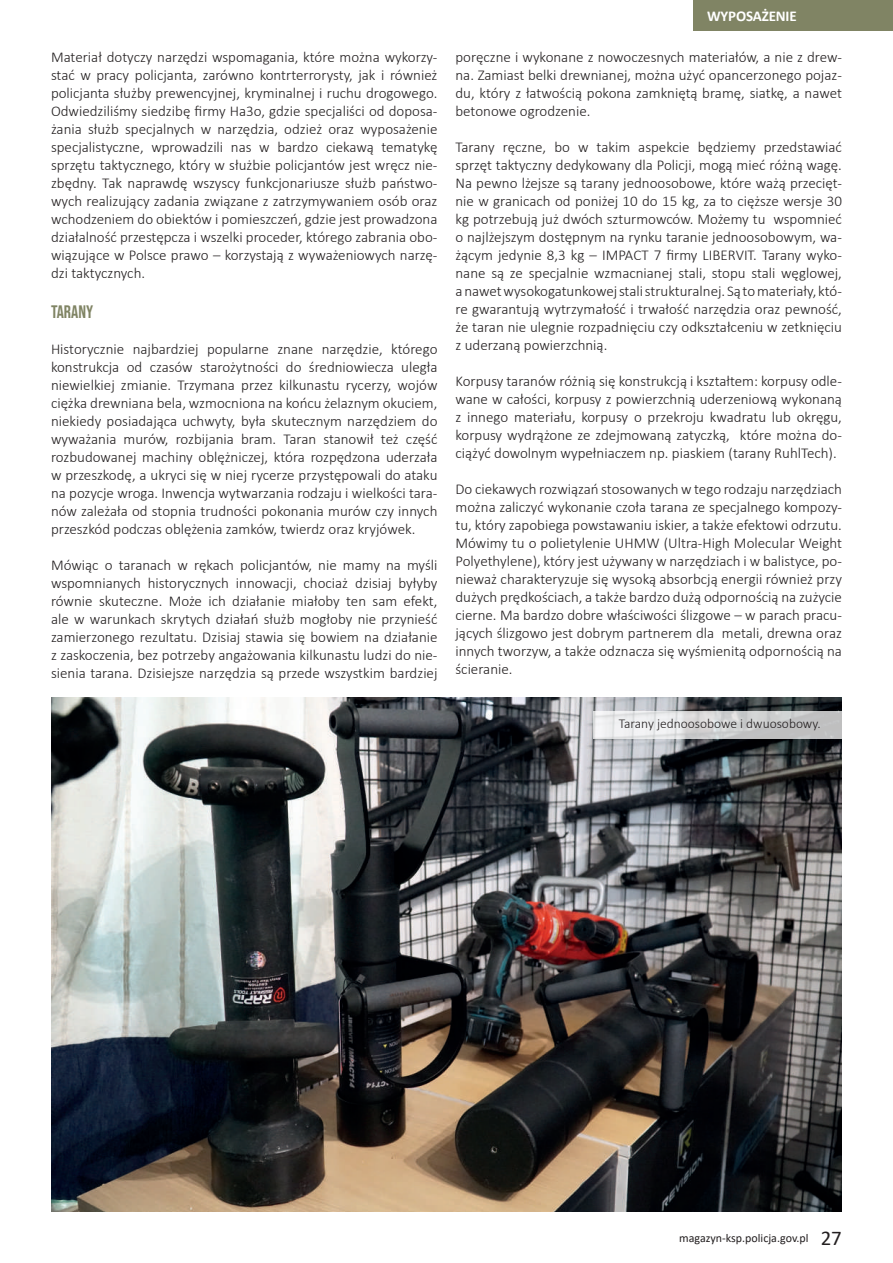
<style>
.page{position:relative;width:893px;height:1263px;background:#fff}
.page>*{position:absolute;margin:0;border:0;box-sizing:border-box;transform-origin:0 0}
.t1{font:18px "Bebas Neue";color:#808464}
.t2{font:300 15px/18px "Calibri";color:#231f20;text-align:justify}
.t3{font:700 15px "Calibri";letter-spacing:-.01em;color:#fff}
.t4{font:300 13.5px "Calibri";color:#231f20}
.t5{font:12px "Calibri";color:#231f20}
.s1{font-size:21px}
</style>
<div class="page">
<img style="left:51px;top:697px;width:791px;height:515px">
<svg style="left:593px;top:711px;width:249px;height:28px"></svg>
<div style="left:694px;top:0;width:199px;height:31px;background:#808464"></div>
<p class="t2" style="left:51px;top:48px;width:388px">Materiał dotyczy narzędzi wspomagania, które można wykorzy&shy;stać w pracy policjanta, zarówno kontrterrorysty, jak i również policjanta służby prewencyjnej, kryminalnej i ruchu drogowego.<br>Odwiedziliśmy siedzibę firmy Ha3o, gdzie specjaliści od doposa&shy;żania służb specjalnych w narzędzia, odzież oraz wyposażenie specjalistyczne, wprowadzili nas w bardzo ciekawą tematykę sprzętu taktycznego, który w służbie policjantów jest wręcz nie&shy;zbędny. Tak naprawdę wszyscy funkcjonariusze służb państwo&shy;wych realizujący zadania związane z zatrzymywaniem osób oraz wchodzeniem do obiektów i pomieszczeń, gdzie jest prowadzona działalność przestępcza i wszelki proceder, którego zabrania obo&shy;wiązujące w Polsce prawo – korzystają z wyważeniowych narzę&shy;dzi taktycznych.</p>
<p class="t1" style="left:51px;top:301px;width:44px">TARANY</p>
<p class="t2" style="left:51px;top:340px;width:388px">Historycznie najbardziej popularne znane narzędzie, którego konstrukcja od czasów starożytności do średniowiecza uległa niewielkiej zmianie. Trzymana przez kilkunastu rycerzy, wojów ciężka drewniana bela, wzmocniona na końcu żelaznym okuciem, niekiedy posiadająca uchwyty, była skutecznym narzędziem do wyważania murów, rozbijania bram. Taran stanowił też część rozbudowanej machiny oblężniczej, która rozpędzona uderzała w przeszkodę, a ukryci się w niej rycerze przystępowali do ataku na pozycje wroga. Inwencja wytwarzania rodzaju i wielkości tara&shy;nów zależała od stopnia trudności pokonania murów czy innych przeszkód podczas oblężenia zamków, twierdz oraz kryjówek.</p>
<p class="t2" style="left:51px;top:556px;width:388px">Mówiąc o taranach w rękach policjantów, nie mamy na myśli wspomnianych historycznych innowacji, chociaż dzisiaj byłyby równie skuteczne. Może ich działanie miałoby ten sam efekt, ale w warunkach skrytych działań służb mogłoby nie przynieść zamierzonego rezultatu. Dzisiaj stawia się bowiem na działanie z zaskoczenia, bez potrzeby angażowania kilkunastu ludzi do nie&shy;sienia tarana. Dzisiejsze narzędzia są przede wszystkim bardziej</p>
<p class="t3" style="left:707px;top:5px;width:91px">WYPOSAŻENIE</p>
<p class="t2" style="left:455px;top:48px;width:388px">poręczne i wykonane z nowoczesnych materiałów, a nie z drew&shy;na. Zamiast belki drewnianej, można użyć opancerzonego pojaz&shy;du, który z łatwością pokona zamkniętą bramę, siatkę, a nawet betonowe ogrodzenie.</p>
<p class="t2" style="left:455px;top:138px;width:388px">Tarany ręczne, bo w takim aspekcie będziemy przedstawiać sprzęt taktyczny dedykowany dla Policji, mogą mieć różną wagę.<br>Na pewno lżejsze są tarany jednoosobowe, które ważą przecięt&shy;nie w granicach od poniżej 10 do 15 kg, za to cięższe wersje 30 kg potrzebują już dwóch szturmowców. Możemy tu wspomnieć o najlżejszym dostępnym na rynku taranie jednoosobowym, wa&shy;żącym jedynie 8,3 kg – IMPACT 7 firmy LIBERVIT. Tarany wyko&shy;nane są ze specjalnie wzmacnianej stali, stopu stali węglowej, a nawet wysokogatunkowej stali strukturalnej. Są to materiały, któ&shy;re gwarantują wytrzymałość i trwałość narzędzia oraz pewność, że taran nie ulegnie rozpadnięciu czy odkształceniu w zetknięciu z uderzaną powierzchnią.</p>
<p class="t2" style="left:455px;top:372px;width:388px">Korpusy taranów różnią się konstrukcją i kształtem: korpusy odle&shy;wane w całości, korpusy z powierzchnią uderzeniową wykonaną z innego materiału, korpusy o przekroju kwadratu lub okręgu, korpusy wydrążone ze zdejmowaną zatyczką, które można do&shy;ciążyć dowolnym wypełniaczem np. piaskiem (tarany RuhlTech).</p>
<p class="t2" style="left:455px;top:480px;width:388px">Do ciekawych rozwiązań stosowanych w tego rodzaju narzędziach można zaliczyć wykonanie czoła tarana ze specjalnego kompozy&shy;tu, który zapobiega powstawaniu iskier, a także efektowi odrzutu.<br>Mówimy tu o polietylenie UHMW (Ultra-High Molecular Weight Polyethylene), który jest używany w narzędziach i w balistyce, po&shy;nieważ charakteryzuje się wysoką absorbcją energii również przy dużych prędkościach, a także bardzo dużą odpornością na zużycie cierne. Ma bardzo dobre właściwości ślizgowe – w parach pracu&shy;jących ślizgowo jest dobrym partnerem dla metali, drewna oraz innych tworzyw, a także odznacza się wyśmienitą odpornością na ścieranie.</p>
<p class="t4" style="left:619px;top:715px;width:204px">Tarany jednoosobowe i dwuosobowy.</p>
<p class="t5" style="left:679px;top:1229px;width:164px">magazyn-ksp.policja.gov.pl <span class="s1">27</span></p>
</div>
